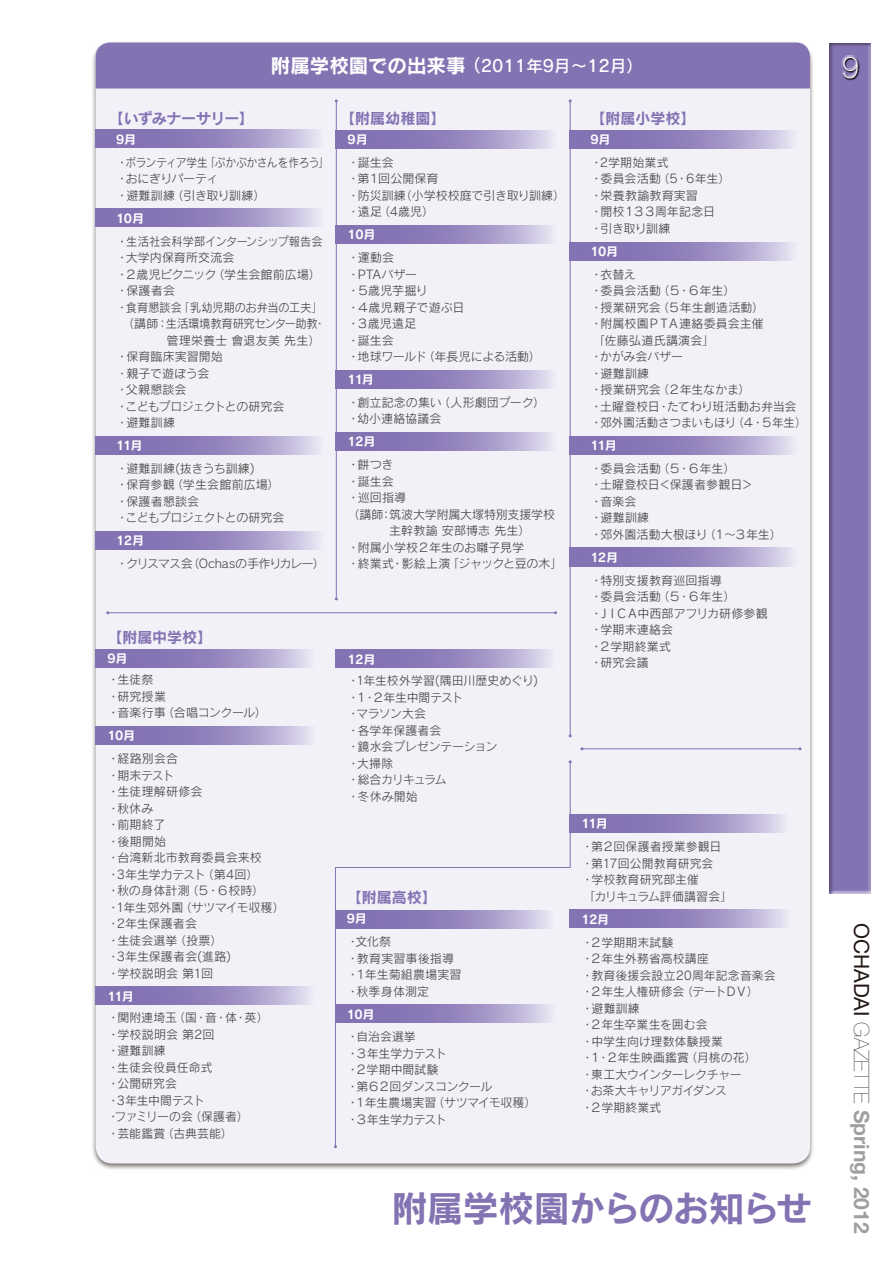
<style>
.page{position:relative;width:893px;height:1263px;background:#fff}
.page>*{position:absolute;margin:0;border:0;box-sizing:border-box;transform-origin:0 0}
.t1{font:36px "Rodin Pro B";letter-spacing:-.025em;color:#8473b3}
.t2{font:100 30px "Helvetica Neue LT Std";color:#fff}
.t3{font:700 21px "Helvetica Neue LT Std";color:#9f9fa0}
.t4{font:16.5px "Rodin Pro DB";color:#fff}
.t5{font:15px "Rodin Pro B";color:#8473b3}
.t6{font:15px "Rodin Pro B";letter-spacing:-.055em;color:#8473b3}
.t7{font:12px/16.5px "Rodin Pro N M";color:#4c4948}
.t8{font:12px/16.5px "Rodin Pro N M";letter-spacing:-.02em;color:#4c4948}
.t9{font:12px "Rodin Pro B";letter-spacing:-.045em;color:#fff}
.t10{font:12px/16.5px "Rodin Pro N M";letter-spacing:-.025em;color:#4c4948}
.t11{font:12px "Rodin Pro N M";letter-spacing:-.04em;color:#4c4948}
.s1{font-family:"Rodin Pro B";font-size:19.5px}
.s2{font-size:18px}
.s3{font-weight:400;color:#231815}
.s4{font-weight:200;color:#231815}
</style>
<div class="page">
<div style="left:828px;top:42px;width:43px;height:852px;background:#231815;opacity:.4"></div>
<div style="left:842px;top:56px;width:51px;height:45px;background:#231815;opacity:.5"></div>
<svg style="left:828px;top:42px;width:65px;height:51px"></svg>
<div style="left:91px;top:40px;width:730px;height:1138px;background:#231815;opacity:.6"></div>
<div style="left:96px;top:43px;width:714px;height:1120px;background:#f3f1f8;border-radius:17px"></div>
<div style="left:96px;top:43px;width:714px;height:46px;background:#8473b3"></div>
<svg style="left:96px;top:436px;width:223px;height:18px;background:#9c8ec2"></svg>
<svg style="left:96px;top:531px;width:223px;height:19px;background:#9c8ec2"></svg>
<svg style="left:96px;top:130px;width:223px;height:18px;background:#9c8ec2"></svg>
<svg style="left:96px;top:209px;width:223px;height:18px;background:#9c8ec2"></svg>
<svg style="left:571px;top:130px;width:222px;height:18px;background:#9c8ec2"></svg>
<svg style="left:571px;top:242px;width:222px;height:18px;background:#9c8ec2"></svg>
<svg style="left:571px;top:436px;width:222px;height:18px;background:#9c8ec2"></svg>
<svg style="left:571px;top:548px;width:222px;height:18px;background:#9c8ec2"></svg>
<svg style="left:337px;top:130px;width:215px;height:18px;background:#9c8ec2"></svg>
<svg style="left:337px;top:226px;width:215px;height:18px;background:#9c8ec2"></svg>
<svg style="left:337px;top:371px;width:215px;height:18px;background:#9c8ec2"></svg>
<svg style="left:337px;top:433px;width:215px;height:18px;background:#9c8ec2"></svg>
<svg style="left:96px;top:649px;width:214px;height:19px;background:#9c8ec2"></svg>
<svg style="left:96px;top:726px;width:216px;height:18px;background:#9c8ec2"></svg>
<svg style="left:96px;top:987px;width:214px;height:18px;background:#9c8ec2"></svg>
<svg style="left:336px;top:650px;width:215px;height:18px;background:#9c8ec2"></svg>
<svg style="left:571px;top:815px;width:214px;height:18px;background:#9c8ec2"></svg>
<svg style="left:571px;top:910px;width:215px;height:18px;background:#9c8ec2"></svg>
<hr style="left:336px;top:101px;width:1px;height:498px;background:#8473b3">
<hr style="left:570px;top:101px;width:1px;height:635px;background:#8473b3">
<svg style="left:335px;top:761px;width:236px;height:384px"></svg>
<hr style="left:108px;top:612px;width:448px;height:1px;background:#8473b3">
<hr style="left:582px;top:748px;width:218px;height:1px;background:#8473b3">
<h3 class="t4" style="left:271px;top:55px;width:374px"><span class="s1">附属学校園での出来事</span><span class="s2">（</span>2011年9月〜12月）</h3>
<p class="t6" style="left:109px;top:108px;width:146px">【いずみナーサリー】</p>
<p class="t9" style="left:116px;top:131px;width:22px">9月</p>
<p class="t10" style="left:116px;top:154px;width:214px">・ボランティア学生「ぷかぷかさんを作ろう」・おにぎりパーティ<br>・避難訓練（引き取り訓練）</p>
<p class="t9" style="left:116px;top:210px;width:29px">10月</p>
<p class="t7" style="left:116px;top:232px;width:211px">・生活社会科学部インターンシップ報告会・大学内保育所交流会<br>・２歳児ピクニック（学生会館前広場）・保護者会<br>・食育懇談会「乳幼児期のお弁当の工夫」　（講師：生活環境教育研究センター助教・　　　　管理栄養士 會退友美 先生）・保育臨床実習開始　<br>・親子で遊ぼう会<br>・父親懇談会<br>・こどもプロジェクトとの研究会<br>・避難訓練</p>
<p class="t9" style="left:116px;top:437px;width:28px">11月</p>
<p class="t7" style="left:116px;top:460px;width:170px">・避難訓練(抜きうち訓練)<br>・保育参観（学生会館前広場）・保護者懇談会<br>・こどもプロジェクトとの研究会</p>
<p class="t9" style="left:116px;top:533px;width:29px">12月</p>
<p class="t11" style="left:116px;top:556px;width:210px">・クリスマス会（Ochasの手作りカレー）</p>
<p class="t5" style="left:107px;top:627px;width:106px">【附属中学校】</p>
<p class="t9" style="left:107px;top:650px;width:22px">9月</p>
<p class="t7" style="left:107px;top:671px;width:161px">・生徒祭<br>・研究授業<br>・音楽行事（合唱コンクール）</p>
<p class="t9" style="left:107px;top:728px;width:29px">10月</p>
<p class="t7" style="left:107px;top:750px;width:179px">・経路別会合<br>・期末テスト<br>・生徒理解研修会<br>・秋休み<br>・前期終了<br>・後期開始<br>・台湾新北市教育委員会来校<br>・3年生学力テスト（第4回）<br>・秋の身体計測（５・６校時）<br>・1年生郊外園（サツマイモ収穫）・2年生保護者会<br>・生徒会選挙（投票）<br>・3年生保護者会(進路)<br>・学校説明会 第1回</p>
<p class="t9" style="left:107px;top:988px;width:28px">11月</p>
<p class="t7" style="left:107px;top:1009px;width:163px">・関附連埼玉（国・音・体・英）・学校説明会 第2回<br>・避難訓練<br>・生徒会役員任命式<br>・公開研究会<br>・3年生中間テスト<br>・ファミリーの会（保護者）<br>・芸能鑑賞（古典芸能）</p>
<p class="t5" style="left:340px;top:108px;width:107px">【附属幼稚園】</p>
<p class="t9" style="left:348px;top:131px;width:22px">9月</p>
<p class="t7" style="left:348px;top:154px;width:219px">・誕生会<br>・第１回公開保育<br>・防災訓練（小学校校庭で引き取り訓練）・遠足（4歳児）</p>
<p class="t9" style="left:348px;top:227px;width:29px">10月</p>
<p class="t7" style="left:348px;top:249px;width:195px">・運動会<br>・PTAバザー<br>・５歳児芋掘り<br>・４歳児親子で遊ぶ日<br>・３歳児遠足<br>・誕生会<br>・地球ワールド（年長児による活動）</p>
<p class="t9" style="left:348px;top:371px;width:28px">11月</p>
<p class="t7" style="left:348px;top:394px;width:199px">・創立記念の集い（人形劇団プーク）・幼小連絡協議会</p>
<p class="t9" style="left:348px;top:434px;width:29px">12月</p>
<p class="t7" style="left:348px;top:456px;width:216px">・餅つき<br>・誕生会<br>・巡回指導<br>（講師：筑波大学附属大塚特別支援学校　　　主幹教諭 安部博志 先生）<br>・附属小学校２年生のお囃子見学<br>・終業式・影絵上演「ジャックと豆の木」</p>
<p class="t9" style="left:348px;top:651px;width:29px">12月</p>
<p class="t7" style="left:348px;top:672px;width:192px">・1年生校外学習(隅田川歴史めぐり)・１・２年生中間テスト<br>・マラソン大会<br>・各学年保護者会<br>・鏡水会プレゼンテーション<br>・大掃除<br>・総合カリキュラム<br>・冬休み開始</p>
<p class="t5" style="left:347px;top:887px;width:91px">【附属高校】</p>
<p class="t9" style="left:347px;top:911px;width:22px">9月</p>
<p class="t7" style="left:347px;top:933px;width:116px">・文化祭<br>・教育実習事後指導・１年生菊組農場実習・秋季身体測定</p>
<p class="t9" style="left:347px;top:1006px;width:29px">10月</p>
<p class="t8" style="left:347px;top:1028px;width:191px">・自治会選挙<br>・３年生学力テスト<br>・２学期中間試験<br>・第６２回ダンスコンクール<br>・１年生農場実習（サツマイモ収穫）・３年生学力テスト</p>
<p class="t5" style="left:590px;top:108px;width:107px">【附属小学校】</p>
<p class="t9" style="left:590px;top:131px;width:22px">9月</p>
<p class="t7" style="left:590px;top:154px;width:142px">・2学期始業式<br>・委員会活動（5・6年生）・栄養教諭教育実習<br>・開校１３３周年記念日<br>・引き取り訓練</p>
<p class="t9" style="left:590px;top:243px;width:29px">10月</p>
<p class="t7" style="left:590px;top:265px;width:218px">・衣替え<br>・委員会活動（５・６年生）<br>・授業研究会（５年生創造活動）<br>・附属校園ＰＴＡ連絡委員会主催<br>「佐藤弘道氏講演会」<br>・かがみ会バザー<br>・避難訓練<br>・授業研究会（２年生なかま）<br>・土曜登校日・たてわり班活動お弁当会・郊外園活動さつまいもほり（４・５年生）</p>
<p class="t9" style="left:590px;top:437px;width:28px">11月</p>
<p class="t7" style="left:590px;top:460px;width:205px">・委員会活動（５・６年生）<br>・土曜登校日＜保護者参観日＞<br>・音楽会<br>・避難訓練<br>・郊外園活動大根ほり（１～３年生）　</p>
<p class="t9" style="left:590px;top:549px;width:29px">12月</p>
<p class="t7" style="left:590px;top:571px;width:179px">・特別支援教育巡回指導<br>・委員会活動（５・６年生）<br>・ＪＩＣＡ中西部アフリカ研修参観・学期末連絡会<br>・２学期終業式<br>・研究会議</p>
<p class="t9" style="left:581px;top:816px;width:28px">11月</p>
<p class="t7" style="left:581px;top:838px;width:152px">・第２回保護者授業参観日・第17回公開教育研究会<br>・学校教育研究部主催<br>「カリキュラム評価講習会」</p>
<p class="t9" style="left:581px;top:911px;width:29px">12月</p>
<p class="t7" style="left:581px;top:933px;width:196px">・２学期期末試験<br>・２年生外務省高校講座<br>・教育後援会設立20周年記念音楽会・２年生人権研修会（デートＤＶ）<br>・避難訓練<br>・２年生卒業生を囲む会　<br>・中学生向け理数体験授業<br>・１・２年生映画鑑賞（月桃の花）<br>・東工大ウインターレクチャー<br>・お茶大キャリアガイダンス<br>・２学期終業式</p>
<h1 class="t1" style="left:392px;top:1184px;width:422px">附属学校園からのお知らせ</h1>
<h2 class="t2" style="left:842px;top:50px;width:18px">9</h2>
<h3 class="t3" style="left:875px;top:923px;width:312px;rotate:90deg"><span class="s3">OCHADAI</span> <span class="s4">GAZETTE</span> Spring, 2012</h3>
</div>
